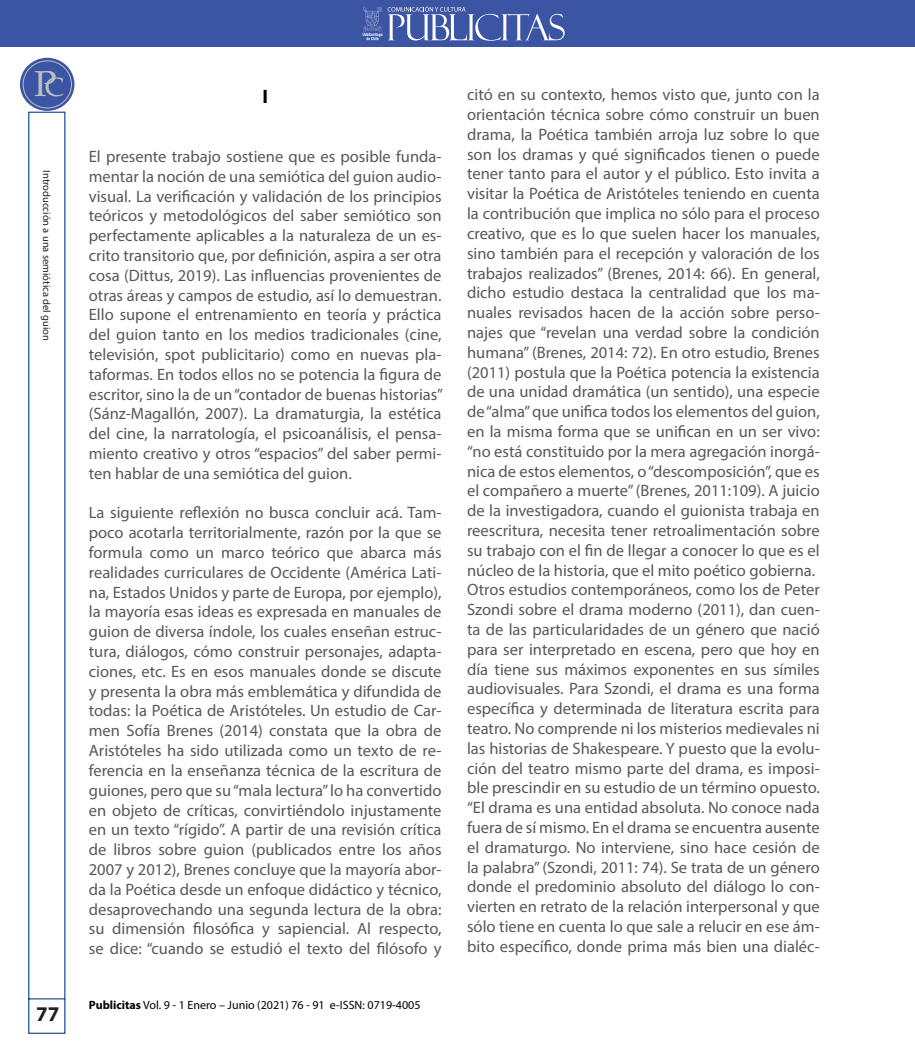
<style>
.page{position:relative;width:915px;height:1042px;background:#fff}
.page>*{position:absolute;margin:0;border:0;box-sizing:border-box;transform-origin:0 0}
.t1{font:36.3px "Palatino Linotype";color:#bebfc2}
.t2{font:700 21px "Myriad Pro";color:#231f20}
.t3{font:700 19.5px "Myriad Pro";color:#000}
.t4{font:16.5px/19.8px "Myriad Pro";color:#57585a;text-align:justify}
.t5{font:12px "Myriad Pro";color:#000}
.t6{font:10.5px "Myriad Pro";color:#231f20}
.s1{font-size:26.55px}
.s2{font-weight:700}
</style>
<div class="page">
<div style="left:0;top:0;width:914px;height:47px;background:#3b54a4"></div>
<div style="left:20px;top:58px;width:54px;height:53px;background:#3b54a4;border-radius:50%"></div>
<div style="left:23px;top:60px;width:49px;height:48px;border:1px solid #bdbfbf;border-radius:50%"></div>
<svg style="left:28px;top:111px;width:38px;height:923px"></svg>
<svg style="left:362px;top:6px;width:202px;height:35px"></svg>
<h1 class="t1" style="left:34px;top:58px;width:32px">P<span class="s1">C</span></h1>
<p class="t6" style="left:53px;top:170px;width:172px;rotate:90deg">Introducción a una semiótica del guion</p>
<p class="t2" style="left:36px;top:1000px;width:25px">77</p>
<p class="t3" style="left:262px;top:83px;width:7px">I</p>
<p class="t4" style="left:89px;top:146px;width:355px">El presente trabajo sostiene que es posible funda&shy;mentar la noción de una semiótica del guion audio&shy;visual. La verificación y validación de los principios teóricos y metodológicos del saber semiótico son perfectamente aplicables a la naturaleza de un es&shy;crito transitorio que, por definición, aspira a ser otra cosa (Dittus, 2019). Las influencias provenientes de otras áreas y campos de estudio, así lo demuestran.<br>Ello supone el entrenamiento en teoría y práctica del guion tanto en los medios tradicionales (cine, televisión, spot publicitario) como en nuevas pla&shy;taformas. En todos ellos no se potencia la figura de escritor, sino la de un “contador de buenas historias” (Sánz-Magallón, 2007). La dramaturgia, la estética del cine, la narratología, el psicoanálisis, el pensa&shy;miento creativo y otros “espacios” del saber permi&shy;ten hablar de una semiótica del guion.</p>
<p class="t4" style="left:89px;top:503px;width:354px">La siguiente reflexión no busca concluir acá. Tam&shy;poco acotarla territorialmente, razón por la que se formula como un marco teórico que abarca más realidades curriculares de Occidente (América Lati&shy;na, Estados Unidos y parte de Europa, por ejemplo), la mayoría esas ideas es expresada en manuales de guion de diversa índole, los cuales enseñan estruc&shy;tura, diálogos, cómo construir personajes, adapta&shy;ciones, etc. Es en esos manuales donde se discute y presenta la obra más emblemática y difundida de todas: la Poética de Aristóteles. Un estudio de Car&shy;men Sofía Brenes (2014) constata que la obra de Aristóteles ha sido utilizada como un texto de re&shy;ferencia en la enseñanza técnica de la escritura de guiones, pero que su “mala lectura” lo ha convertido en objeto de críticas, convirtiéndolo injustamente en un texto “rígido”. A partir de una revisión crítica de libros sobre guion (publicados entre los años 2007 y 2012), Brenes concluye que la mayoría abor&shy;da la Poética desde un enfoque didáctico y técnico, desaprovechando una segunda lectura de la obra: su dimensión filosófica y sapiencial. Al respecto, se dice: “cuando se estudió el texto del filósofo y</p>
<p class="t5" style="left:89px;top:997px;width:333px"><span class="s2">Publicitas</span> Vol. 9 - 1 Enero – Junio (2021) 76 - 91 e-ISSN: 0719-4005</p>
<p class="t4" style="left:467px;top:85px;width:354px">citó en su contexto, hemos visto que, junto con la orientación técnica sobre cómo construir un buen drama, la Poética también arroja luz sobre lo que son los dramas y qué significados tienen o puede tener tanto para el autor y el público. Esto invita a visitar la Poética de Aristóteles teniendo en cuenta la contribución que implica no sólo para el proceso creativo, que es lo que suelen hacer los manuales, sino también para el recepción y valoración de los trabajos realizados” (Brenes, 2014: 66). En general, dicho estudio destaca la centralidad que los ma&shy;nuales revisados hacen de la acción sobre perso&shy;najes que “revelan una verdad sobre la condición humana” (Brenes, 2014: 72). En otro estudio, Brenes (2011) postula que la Poética potencia la existencia de una unidad dramática (un sentido), una especie de “alma” que unifica todos los elementos del guion, en la misma forma que se unifican en un ser vivo: “no está constituido por la mera agregación inorgá&shy;nica de estos elementos, o “descomposición”, que es el compañero a muerte” (Brenes, 2011:109). A juicio de la investigadora, cuando el guionista trabaja en reescritura, necesita tener retroalimentación sobre su trabajo con el fin de llegar a conocer lo que es el núcleo de la historia, que el mito poético gobierna.</p>
<p class="t4" style="left:467px;top:580px;width:354px">Otros estudios contemporáneos, como los de Peter Szondi sobre el drama moderno (2011), dan cuen&shy;ta de las particularidades de un género que nació para ser interpretado en escena, pero que hoy en día tiene sus máximos exponentes en sus símiles audiovisuales. Para Szondi, el drama es una forma específica y determinada de literatura escrita para teatro. No comprende ni los misterios medievales ni las historias de Shakespeare. Y puesto que la evolu&shy;ción del teatro mismo parte del drama, es imposi&shy;ble prescindir en su estudio de un término opuesto. “El drama es una entidad absoluta. No conoce nada fuera de sí mismo. En el drama se encuentra ausente el dramaturgo. No interviene, sino hace cesión de la palabra” (Szondi, 2011: 74). Se trata de un género donde el predominio absoluto del diálogo lo con&shy;vierten en retrato de la relación interpersonal y que sólo tiene en cuenta lo que sale a relucir en ese ám&shy;bito específico, donde prima más bien una dialéc-</p>
</div>
